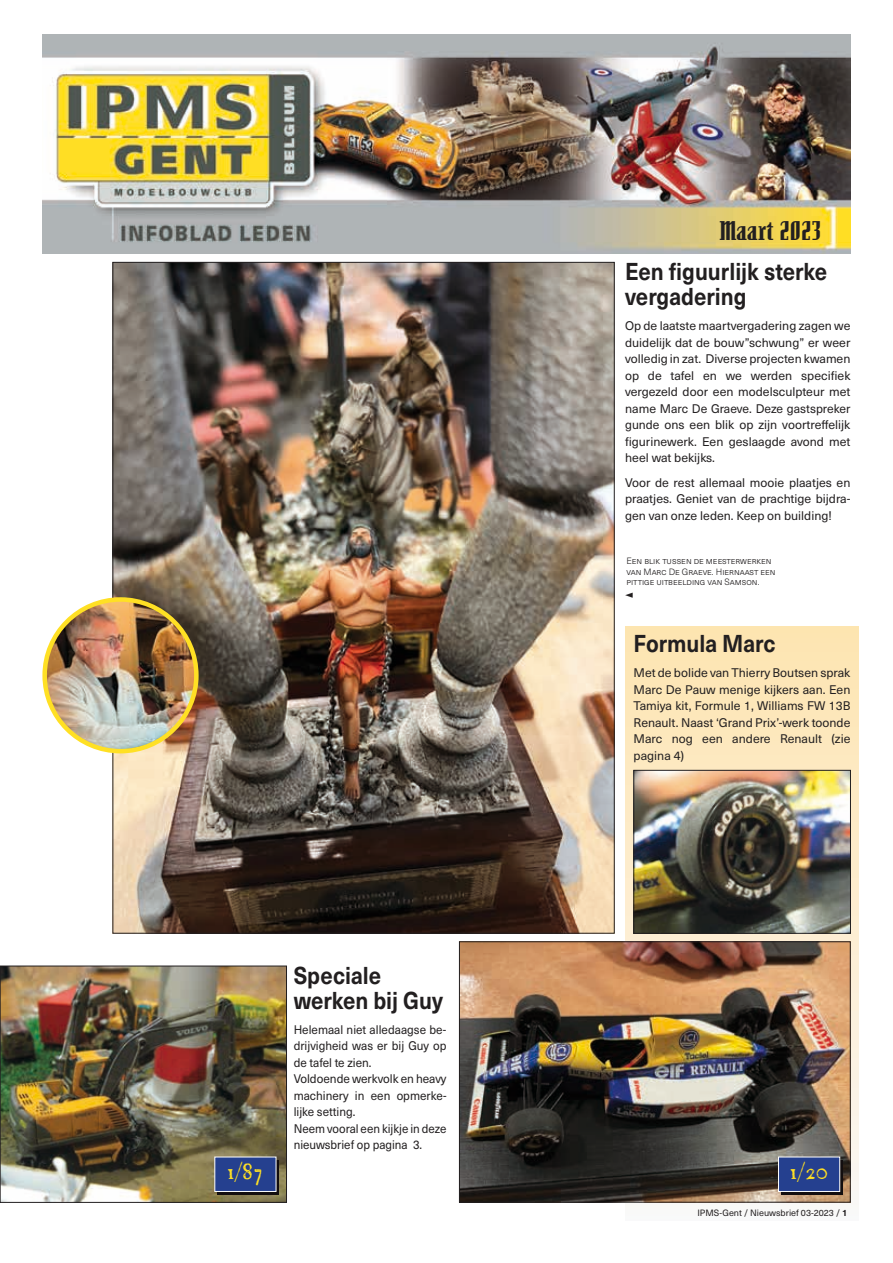
<style>
.page{position:relative;width:893px;height:1263px;background:#fff}
.page>*{position:absolute;margin:0;border:0;box-sizing:border-box;transform-origin:0 0}
.t1{font:900 27px "Senator OT";color:#221f20}
.t2{font:italic 24.3px "P22 Franklin Caslon";color:#ffe024}
.t3{font:700 24px/25.5px "Neue Haas Unica W1 G";color:#221f20;scale:.9 1}
.t4{font:12.3px/16.5px "Neue Haas Unica W1 G";color:#221f20;text-align:justify}
.t5{font:12.3px/16.5px "Neue Haas Unica W1 G";color:#221f20;scale:.95 1}
.t6{font:300 9px/10.8px "Neue Haas Unica W1 G";color:#221f20}
.t7{font:9px "Neue Haas Unica W1 G";color:#221f20}
.s1{font-weight:700}
</style>
<div class="page">
<svg style="left:626px;top:626px;width:233px;height:577px"></svg>
<img style="left:43px;top:34px;width:807px;height:219px">
<img style="left:461px;top:943px;width:387px;height:257px">
<div style="left:459px;top:941px;width:391px;height:261px;border:1px solid #221f20"></div>
<img style="left:115px;top:264px;width:497px;height:667px">
<img style="left:2px;top:968px;width:283px;height:232px">
<div style="left:0;top:966px;width:287px;height:236px;border:1px solid #221f20"></div>
<img style="left:636px;top:772px;width:213px;height:159px">
<div style="left:634px;top:770px;width:217px;height:163px;border:1px solid #221f20"></div>
<svg style="left:218px;top:1160px;width:61px;height:35px"></svg>
<div style="left:214px;top:1157px;width:62px;height:35px;background:#25408f;border:1px solid #fff"></div>
<div style="left:781px;top:1160px;width:62px;height:35px;background:linear-gradient(to right,#130e0f,#130e0f)"></div>
<div style="left:778px;top:1157px;width:62px;height:35px;background:#25408f;border:1px solid #fff"></div>
<img style="left:45px;top:600px;width:151px;height:151px;border-radius:74px">
<div style="left:42px;top:597px;width:157px;height:156px;border:4px solid #ffe024;border-radius:50%"></div>
<h1 class="t1" style="left:720px;top:217px;width:103px">Maart 2023</h1>
<h3 class="t3" style="left:625px;top:257px;width:226px">Een figuurlijk sterke vergadering</h3>
<p class="t4" style="left:625px;top:317px;width:227px">Op de laatste maartvergadering zagen we duidelijk dat de bouw”schwung” er weer volledig in zat. Diverse projecten kwamen op de tafel en we werden specifiek vergezeld door een modelsculpteur met name Marc De Graeve. Deze gastspreker gunde ons een blik op zijn voortreffelijk figurinewerk. Een geslaagde avond met heel wat bekijks.</p>
<p class="t4" style="left:625px;top:474px;width:227px">Voor de rest allemaal mooie plaatjes en praatjes. Geniet van de prachtige bijdra&shy;gen van onze leden. Keep on building!</p>
<p class="t6" style="left:626px;top:555px;width:151px">Een blik tussen de meesterwerken van Marc De Graeve. Hiernaast een pittige uitbeelding van Samson.</p>
<h3 class="t3" style="left:294px;top:961px;width:168px">Speciale werken bij Guy</h3>
<p class="t5" style="left:294px;top:1020px;width:162px">Helemaal niet alledaagse be&shy;drijvigheid was er bij Guy op de tafel te zien.<br>Voldoende werkvolk en heavy machinery in een opmerke&shy;lijke setting.<br>Neem vooral een kijkje in deze nieuwsbrief op pagina 3.</p>
<h3 class="t3" style="left:634px;top:630px;width:159px">Formula Marc</h3>
<p class="t4" style="left:634px;top:664px;width:218px">Met de bolide van Thierry Boutsen sprak Marc De Pauw menige kijkers aan. Een Tamiya kit, Formule 1, Williams FW 13B Renault. Naast ‘Grand Prix’-werk toonde Marc nog een andere Renault (zie pagina 4)</p>
<h2 class="t2" style="left:227px;top:1158px;width:38px">1/87</h2>
<h2 class="t2" style="left:790px;top:1158px;width:40px">1/20</h2>
<p class="t7" style="left:697px;top:1206px;width:152px">IPMS-Gent / Nieuwsbrief 03-2023 / <span class="s1">1</span></p>
</div>
